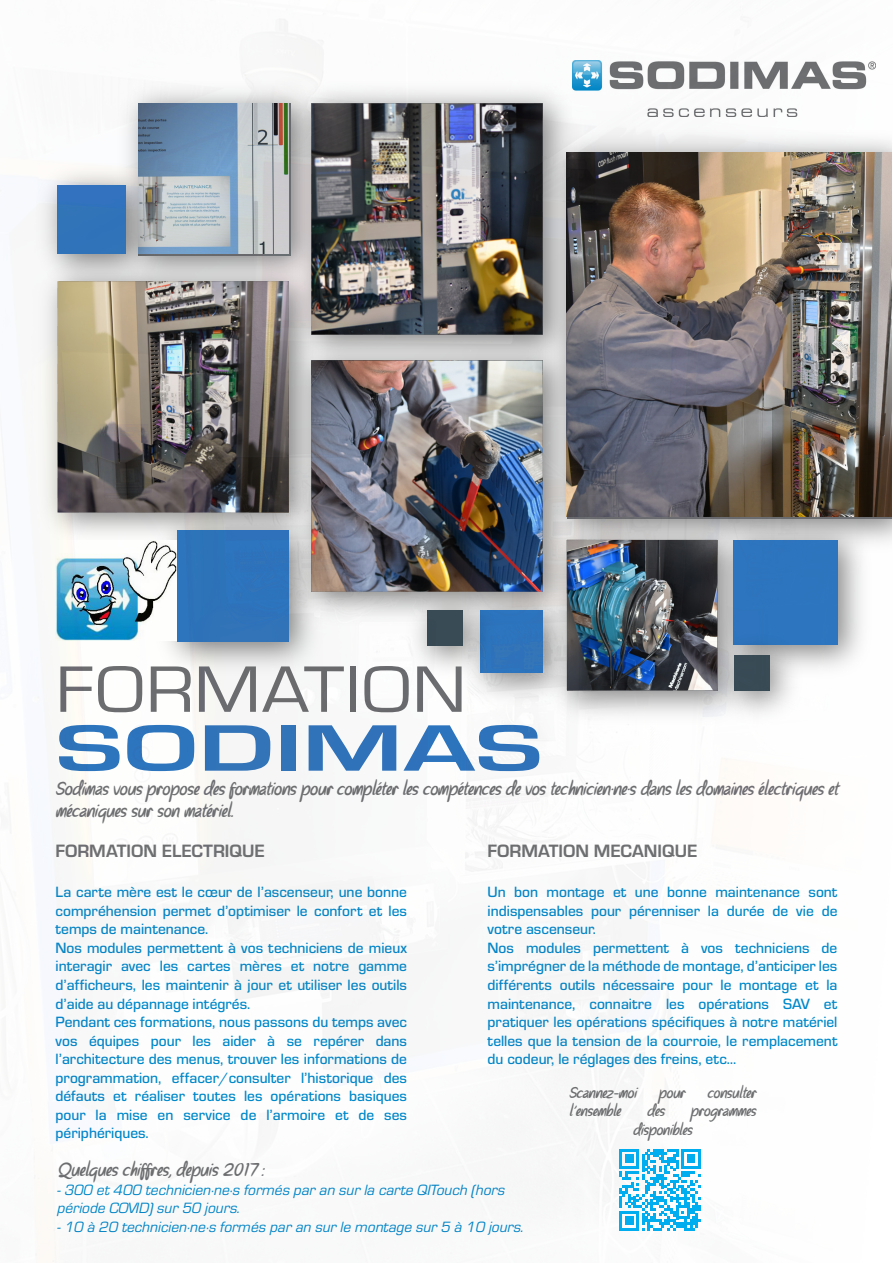
<style>
.page{position:relative;width:893px;height:1263px;background:#fff}
.page>*{position:absolute;margin:0;border:0;box-sizing:border-box;transform-origin:0 0}
.t1{font:67.95px/58.8px "Eurostile";color:#6d6e71;scale:1.15 1}
.t2{font:italic 18.6px/22.2px "Parisien Night";color:#707173}
.t3{font:700 18.6px "Eurostile";color:#707173}
.t4{font:500 15.45px/18.6px "Eurostile";color:#008acb}
.t5{font:italic 15.45px/18.6px "Eurostile";color:#008acb}
.t6{font:italic 15.45px/18.6px "Parisien Night";color:#707173}
.s1{font-weight:700;color:#2e77c0}
</style>
<div class="page">
<img style="left:36px;top:19px;width:856px;height:1243px">
<svg style="left:619px;top:1149px;width:82px;height:81px"></svg>
<p class="t1" style="left:56px;top:657px;width:425px">FORMATION<br><span class="s1">SODIMAS</span></p>
<p class="t2" style="left:56px;top:777px;width:784px">Sodimas vous propose des formations pour compléter les compétences de vos technicien·ne·s dans les domaines électriques et mécaniques sur son matériel.</p>
<p class="t3" style="left:56px;top:837px;width:211px">FORMATION ELECTRIQUE</p>
<p class="t4" style="left:56px;top:882px;width:353px">La carte mère est le cœur de l’ascenseur, une bonne compréhension permet d’optimiser le confort et les temps de maintenance.<br>Nos modules permettent à vos techniciens de mieux interagir avec les cartes mères et notre gamme d’afficheurs, les maintenir à jour et utiliser les outils d’aide au dépannage intégrés.<br>Pendant ces formations, nous passons du temps avec vos équipes pour les aider à se repérer dans l’architecture des menus, trouver les informations de programmation, effacer/consulter l’historique des défauts et réaliser toutes les opérations basiques pour la mise en service de l’armoire et de ses périphériques.</p>
<p class="t3" style="left:488px;top:837px;width:211px">FORMATION MECANIQUE</p>
<p class="t4" style="left:488px;top:882px;width:351px">Un bon montage et une bonne maintenance sont indispensables pour pérenniser la durée de vie de votre ascenseur.<br>Nos modules permettent à vos techniciens de s’imprégner de la méthode de montage, d’anticiper les différents outils nécessaire pour le montage et la maintenance, connaitre les opérations SAV et pratiquer les opérations spécifiques à notre matériel telles que la tension de la courroie, le remplacement du codeur, le réglages des freins, etc…</p>
<p class="t6" style="left:569px;top:1083px;width:69px">Scannez-moi</p>
<p class="t6" style="left:658px;top:1083px;width:28px">pour</p>
<p class="t6" style="left:707px;top:1083px;width:50px">consulter</p>
<p class="t6" style="left:569px;top:1101px;width:53px">l’ensemble</p>
<p class="t6" style="left:647px;top:1101px;width:19px">des</p>
<p class="t6" style="left:633px;top:1101px;width:125px;text-indent:58px">programmes disponibles</p>
<p class="t2" style="left:58px;top:1159px;width:208px">Quelques chiffres, depuis 2017 :</p>
<p class="t5" style="left:58px;top:1180px;width:449px">- 300 et 400 technicien·ne·s formés par an sur la carte QITouch (hors période COVID) sur 50 jours.</p>
<p class="t5" style="left:58px;top:1217px;width:468px">- 10 à 20 technicien·ne·s formés par an sur le montage sur 5 à 10 jours.</p>
</div>
